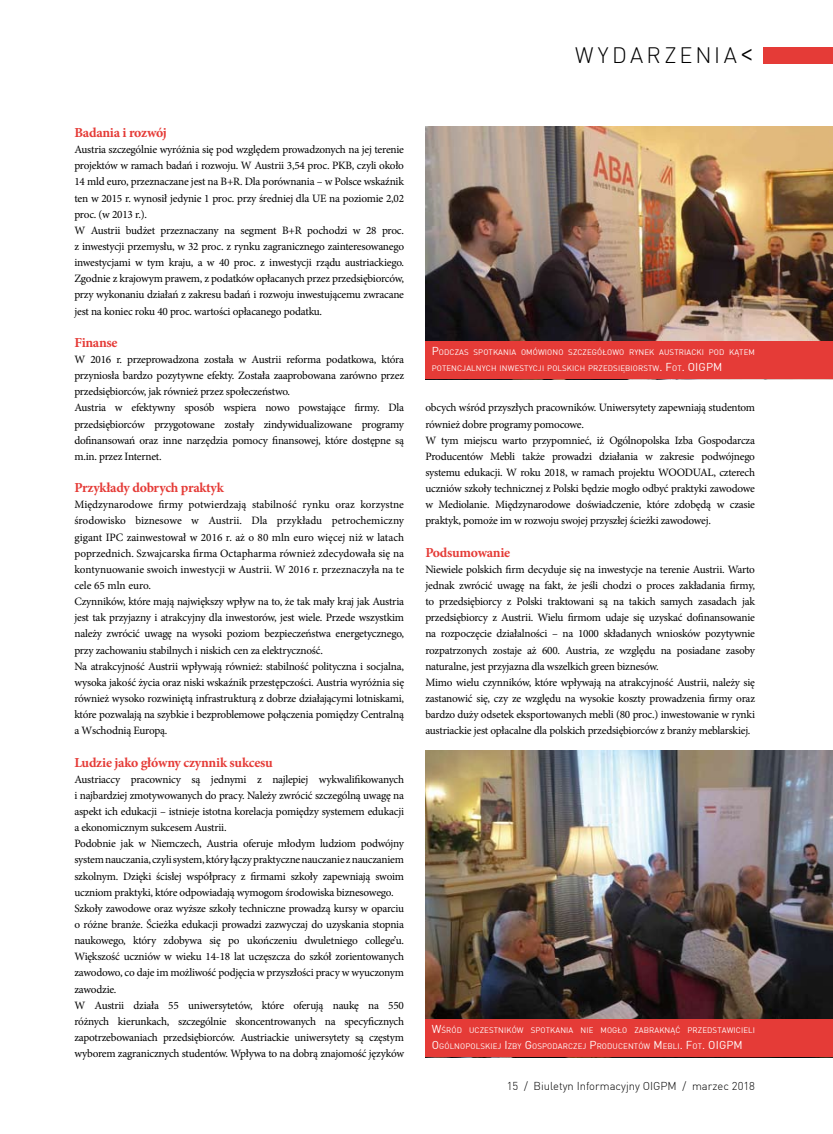
<style>
.page{position:relative;width:833px;height:1134px;background:#fff}
.page>*{position:absolute;margin:0;border:0;box-sizing:border-box;transform-origin:0 0}
.t1{font:300 21.88px "DINCE";letter-spacing:.155em;color:#000}
.t2{font:700 13.75px "Minion Pro";letter-spacing:-.02em;color:#e53b37}
.t3{font:11.25px/16.1px "Minion Pro";letter-spacing:-.02em;color:#000}
.t4{font:300 11.25px "DINCE";color:#000}
.t5{font:7.88px/16.1px "DINCE";letter-spacing:.015em;color:#fff}
.s1{font-size:31.25px}
.s2{font-size:11.25px}
</style>
<div class="page">
<img style="left:425px;top:127px;width:408px;height:215px">
<div style="left:764px;top:47px;width:69px;height:16px;background:#e53b37"></div>
<img style="left:425px;top:750px;width:408px;height:270px">
<div style="left:425px;top:342px;width:408px;height:37px;background:#e53b37"></div>
<div style="left:425px;top:1020px;width:408px;height:37px;background:#e53b37"></div>
<h1 class="t1" style="left:575px;top:41px;width:181px">WYDARZENIA<span class="s1">&lt;</span></h1>
<p class="t2" style="left:74px;top:123px;width:94px">Badania i rozwój</p>
<p class="t3" style="left:74px;top:142px;width:331px">Austria szczególnie wyróżnia się pod względem prowadzonych na jej terenie projektów w ramach badań i rozwoju. WAustrii 3,54 proc. PKB, czyli około 14 mld euro, przeznaczane jest na B+R. Dla porównania – w Polsce wskaźnik ten w 2015 r. wynosił jedynie 1 proc. przy średniej dla UE na poziomie 2,02 proc. (w 2013 r.).<br>WA</p>
<p class="t3" style="left:74px;top:222px;width:331px;text-align:justify;text-indent:23px">ustrii budżet przeznaczany na segment B+R pochodzi w 28 proc. z inwestycji przemysłu, w 32 proc. z rynku zagranicznego zainteresowanego inwestycjami w tym kraju, a w 40 proc. z inwestycji rządu austriackiego.<br>Zgodnie z krajowym prawem, z podatków opłacanych przez przedsiębiorców, przy wykonaniu działań z zakresu badań i rozwoju inwestującemu zwracane jest na koniec roku 40 proc. wartości opłacanego podatku.</p>
<p class="t2" style="left:74px;top:333px;width:45px">Finanse</p>
<p class="t3" style="left:74px;top:351px;width:331px">W 2016 r. przeprowadzona została w Austrii reforma podatkowa, która przyniosła bardzo pozytywne efekty. Została zaaprobowana zarówno przez przedsiębiorców, jak również przez społeczeństwo.<br>Austria w efektywny sposób wspiera nowo powstające firmy. Dla przedsiębiorców przygotowane zostały zindywidualizowane programy dofinansowań oraz inne narzędzia pomocy finansowej, które dostępne są m.in. przez Internet.</p>
<p class="t2" style="left:74px;top:478px;width:151px">Przykłady dobrych praktyk</p>
<p class="t3" style="left:74px;top:497px;width:331px">Międzynarodowe firmy potwierdzają stabilność rynku oraz korzystne środowisko biznesowe w Austrii. Dla przykładu petrochemiczny gigant IPC zainwestował w 2016 r. aż o 80 mln euro więcej niż w latach poprzednich. Szwajcarska firma Octapharma również zdecydowała się na kontynuowanie swoich inwestycji w Austrii. W 2016 r. przeznaczyła na te cele 65 mln euro.<br>Czynników, które mają największy wpływ na to, że tak mały kraj jak Austria jest tak przyjazny i atrakcyjny dla inwestorów, jest wiele. Przede wszystkim należy zwrócić uwagę na wysoki poziom bezpieczeństwa energetycznego, przy zachowaniu stabilnych i niskich cen za elektryczność.<br>Na atrakcyjność Austrii wpływają również: stabilność polityczna i socjalna, wysoka jakość życia oraz niski wskaźnik przestępczości. Austria wyróżnia się również wysoko rozwiniętą infrastrukturą z dobrze działającymi lotniskami, które pozwalają na szybkie i bezproblemowe połączenia pomiędzy Centralną a Wschodnią Europą.</p>
<p class="t2" style="left:74px;top:752px;width:200px">Ludzie jako główny czynnik sukcesu</p>
<p class="t3" style="left:74px;top:771px;width:331px">Austriaccy pracownicy są jednymi z najlepiej wykwalifikowanych i najbardziej zmotywowanych do pracy. Należy zwrócić szczególną uwagę na aspekt ich edukacji – istnieje istotna korelacja pomiędzy systemem edukacji a ekonomicznym sukcesem Austrii.<br>Podobnie jak w Niemczech, Austria oferuje młodym ludziom podwójny system nauczania, czyli system, który łączy praktyczne nauczanie znauczaniem szkolnym. Dzięki ścisłej współpracy z firmami szkoły zapewniają swoim uczniom praktyki, które odpowiadają wymogom środowiska biznesowego.<br>Szkoły zawodowe oraz wyższe szkoły techniczne prowadzą kursy w oparciu o różne branże. Ścieżka edukacji prowadzi zazwyczaj do uzyskania stopnia naukowego, który zdobywa się po ukończeniu dwuletniego college’u.<br>Większość uczniów w wieku 14-18 lat uczęszcza do szkół zorientowanych zawodowo, co daje im możliwość podjęcia w przyszłości pracy w wyuczonym zawodzie.<br>WA</p>
<p class="t3" style="left:74px;top:997px;width:331px;text-align:justify;text-indent:27px">ustrii działa 55 uniwersytetów, które oferują naukę na 550 różnych kierunkach, szczególnie skoncentrowanych na specyficznych zapotrzebowaniach przedsiębiorców. Austriackie uniwersytety są częstym wyborem zagranicznych studentów. Wpływa to na dobrą znajomość języków</p>
<p class="t5" style="left:432px;top:344px;width:325px"><span class="s2">P</span>ODCZAS SPOTKANIA OMÓWIONO SZCZEGÓŁOWO RYNEK AUSTRIACKI POD KĄTEM<br>POTENCJALNYCH INWESTYCJI POLSKICH PRZEDSIĘBIORSTW<span class="s2">. F</span>OT<span class="s2">. OI GPM</span></p>
<p class="t3" style="left:425px;top:400px;width:331px">obcych wśród przyszłych pracowników. Uniwersytety zapewniają studentom również dobre programy pomocowe.<br>W tym miejscu warto przypomnieć, iż Ogólnopolska Izba Gospodarcza Producentów Mebli także prowadzi działania w zakresie podwójnego systemu edukacji. W roku 2018, w ramach projektu WOODUAL, czterech uczniów szkoły technicznej z Polski będzie mogło odbyć praktyki zawodowe w Mediolanie. Międzynarodowe doświadczenie, które zdobędą w czasie praktyk, pomoże im w rozwoju swojej przyszłej ścieżki zawodowej.</p>
<p class="t2" style="left:425px;top:543px;width:86px">Podsumowanie</p>
<p class="t3" style="left:425px;top:561px;width:331px">Niewiele polskich firm decyduje się na inwestycje na terenie Austrii. Warto jednak zwrócić uwagę na fakt, że jeśli chodzi o proces zakładania firmy, to przedsiębiorcy z Polski traktowani są na takich samych zasadach jak przedsiębiorcy z Austrii. Wielu firmom udaje się uzyskać dofinansowanie na rozpoczęcie działalności – na 1000 składanych wniosków pozytywnie rozpatrzonych zostaje aż 600. Austria, ze względu na posiadane zasoby naturalne, jest przyjazna dla wszelkich green biznesów.<br>Mimo wielu czynników, które wpływają na atrakcyjność Austrii, należy się zastanowić się, czy ze względu na wysokie koszty prowadzenia firmy oraz bardzo duży odsetek eksportowanych mebli (80 proc.) inwestowanie w rynki austriackie jest opłacalne dla polskich przedsiębiorców z branży meblarskiej.</p>
<p class="t5" style="left:432px;top:1022px;width:325px"><span class="s2">W</span>ŚRÓD UCZESTNIKÓW SPOTKANIA NIE MOGŁO ZABRAKNĄĆ PRZEDSTAWICIELI<br><span class="s2">O</span>GÓLNOPOLSKIEJ <span class="s2">I</span> ZBY <span class="s2">G</span>OSPODARCZEJ <span class="s2">P</span>RODUCENTÓW <span class="s2">M</span> EBLI<span class="s2">. F</span>OT<span class="s2">. OIGPM</span></p>
<p class="t4" style="left:507px;top:1079px;width:250px">15 / Biuletyn Informacyjny OIGPM / marzec 2018</p>
</div>
